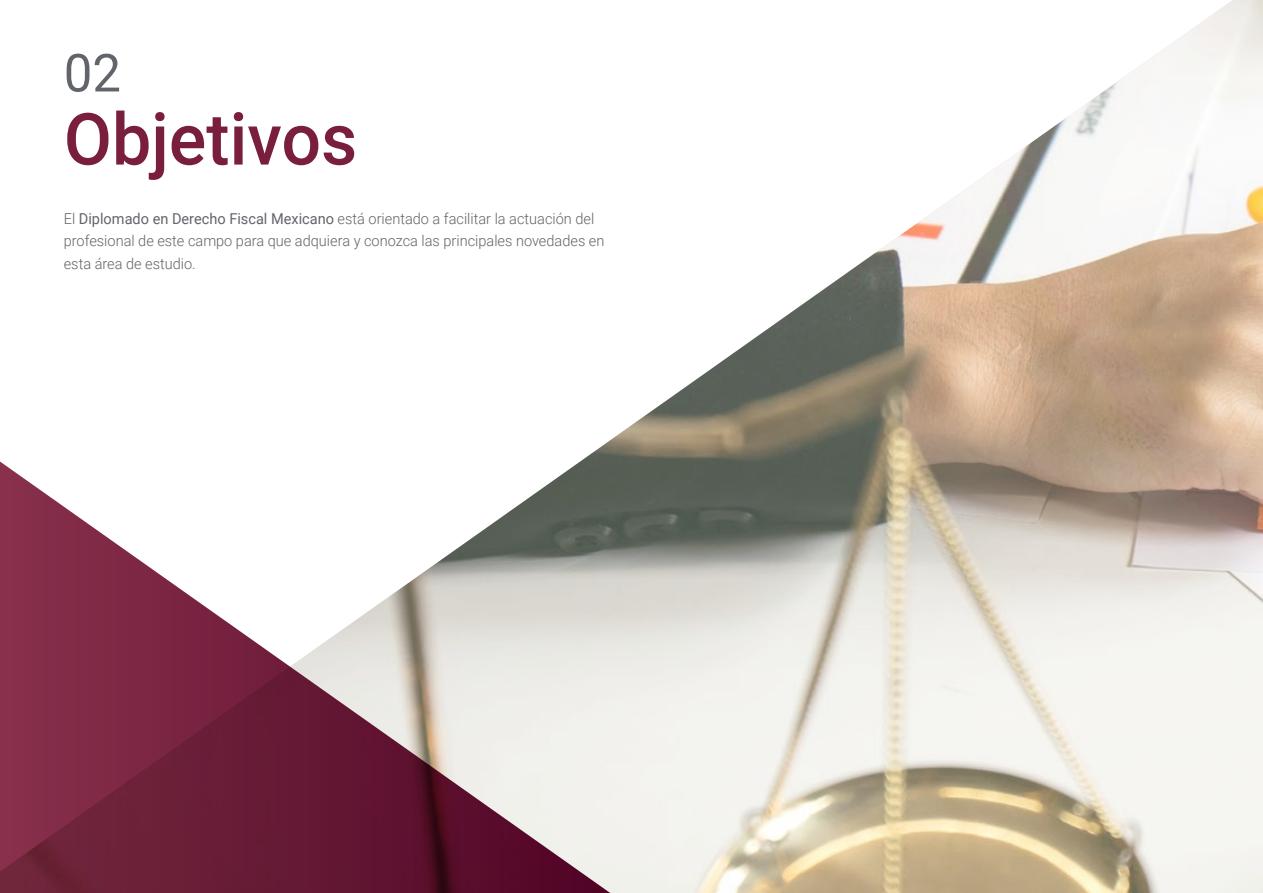
<style>
.page{position:relative;width:1263px;height:893px;background:#fff}
.page>*{position:absolute;margin:0;border:0;box-sizing:border-box;transform-origin:0 0}
.t1{font:500 72px "Roboto";color:#791e3c}
.t2{font:52.5px "Roboto";color:#61646a}
.t3{font:300 15px/22.5px "Roboto";color:#61646a}
.s1{font-weight:400}
</style>
<div class="page">
<img style="left:602px;top:0;width:661px;height:893px">
<svg style="left:0;top:446px;width:640px;height:447px"></svg>
<h2 class="t2" style="left:64px;top:36px;width:59px">02</h2>
<h1 class="t1" style="left:64px;top:89px;width:295px">Objetivos</h1>
<p class="t3" style="left:64px;top:207px;width:542px">El <span class="s1">Diplomado en Derecho Fiscal Mexicano</span> está orientado a facilitar la actuación del profesional de este campo para que adquiera y conozca las principales novedades en esta área de estudio.</p>
</div>
